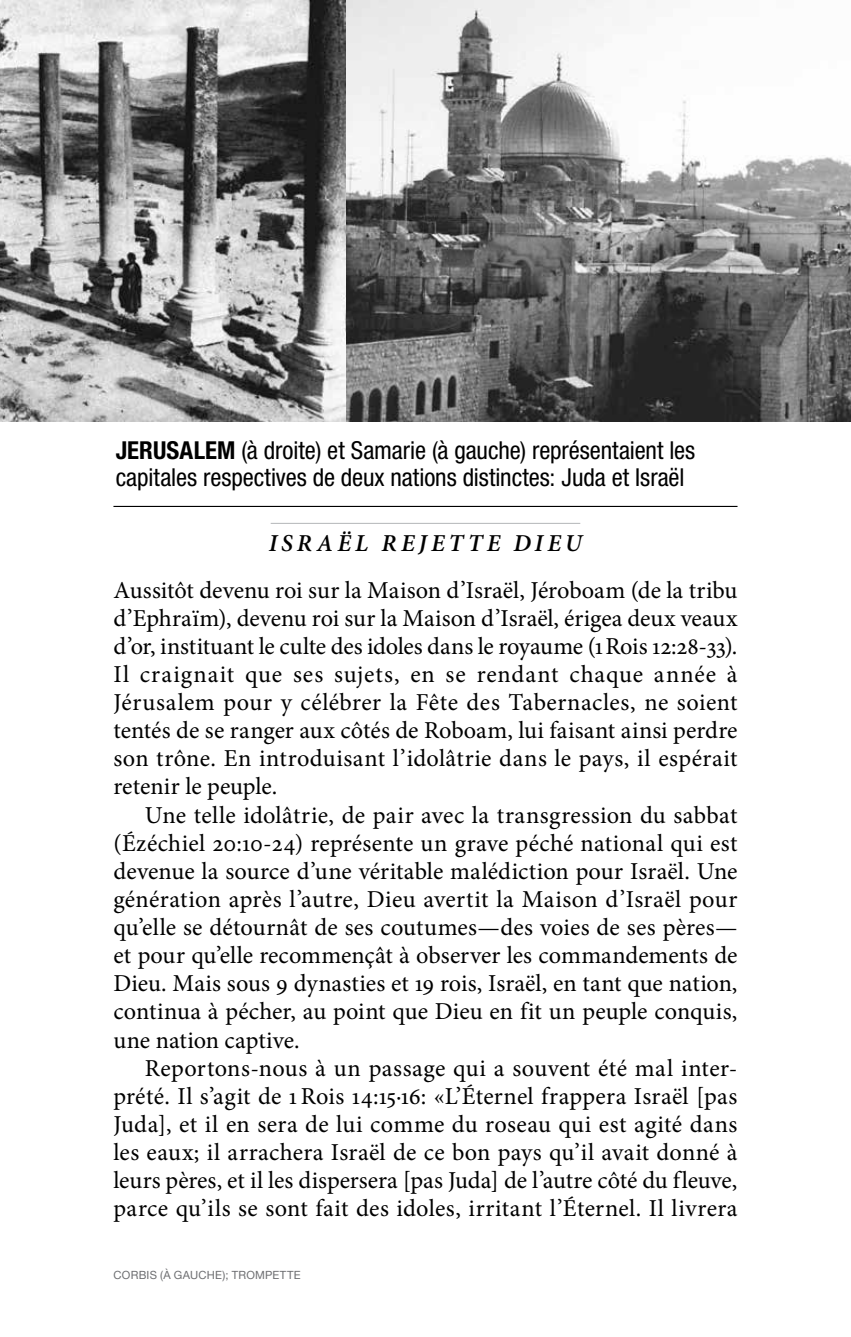
<style>
.page{position:relative;width:851px;height:1337px;background:#fff}
.page>*{position:absolute;margin:0;border:0;box-sizing:border-box;transform-origin:0 0}
.t1{font:condensed 24.75px/27px "Helvetica Neue LT Std";letter-spacing:-.005em;color:#000}
.t2{font:24.3px/28.1px "Minion Pro";letter-spacing:.005em;color:#000;text-align:justify}
.t3{font:italic 600 24.3px "Minion Pro";letter-spacing:.17em;color:#000}
.t4{font:11.25px "Helvetica Neue";letter-spacing:.02em;color:#6d6e71}
.s1{font-weight:700}
</style>
<div class="page">
<hr style="left:271px;top:523px;width:309px;height:1px;background:#bcbec0">
<hr style="left:113px;top:506px;width:624px;height:1px;background:#000">
<img style="left:0;top:0;width:346px;height:421px">
<svg style="left:346px;top:0;width:504px;height:421px"></svg>
<p class="t1" style="left:116px;top:436px;width:581px"><span class="s1">JERUSALEM</span> (à droite) et Samarie (à gauche) représentaient les capitales respectives de deux nations distinctes: Juda et Israël</p>
<p class="t3" style="left:269px;top:526px;width:314px">ISRAËL REJETTE DIEU</p>
<p class="t2" style="left:113px;top:576px;width:625px">Aussitôt devenu roi sur la Maison d’Israël, Jéroboam (de la tribu d’Ephraïm), devenu roi sur la Maison d’Israël, érigea deux veaux d’or, instituant le culte des idoles dans le royaume (1Rois 12:28-33).<br>Il craignait que ses sujets, en se rendant chaque année à Jérusalem pour y célébrer la Fête des Tabernacles, ne soient tentés de se ranger aux côtés de Roboam, lui faisant ainsi perdre son trône. En introduisant l’idolâtrie dans le pays, il espérait retenir le peuple.</p>
<p class="t2" style="left:113px;top:801px;width:625px;text-indent:31px">Une telle idolâtrie, de pair avec la transgression du sabbat (Ézéchiel 20:10-24) représente un grave péché national qui est devenue la source d’une véritable malédiction pour Israël. Une génération après l’autre, Dieu avertit la Maison d’Israël pour qu’elle se détournât de ses coutumes—des voies de ses pères— et pour qu’elle recommençât à observer les commandements de Dieu. Mais sous 9 dynasties et 19 rois, Israël, en tant que nation, continua à pécher, au point que Dieu en fit un peuple conquis, une nation captive.</p>
<p class="t2" style="left:113px;top:1054px;width:625px;text-indent:32px">Reportons-nous à un passage qui a souvent été mal inter&shy;prété. Il s’agit de 1Rois 14:15·16: «L’Éternel frappera Israël [pas Juda], et il en sera de lui comme du roseau qui est agité dans les eaux; il arrachera Israël de ce bon pays qu’il avait donné à leurs pères, et il les dispersera [pas Juda] de l’autre côté du fleuve, parce qu’ils se sont fait des idoles, irritant l’Éternel. Il livrera</p>
<p class="t4" style="left:113px;top:1266px;width:189px">CORBIS (À GAUCHE); TROMPETTE</p>
</div>
